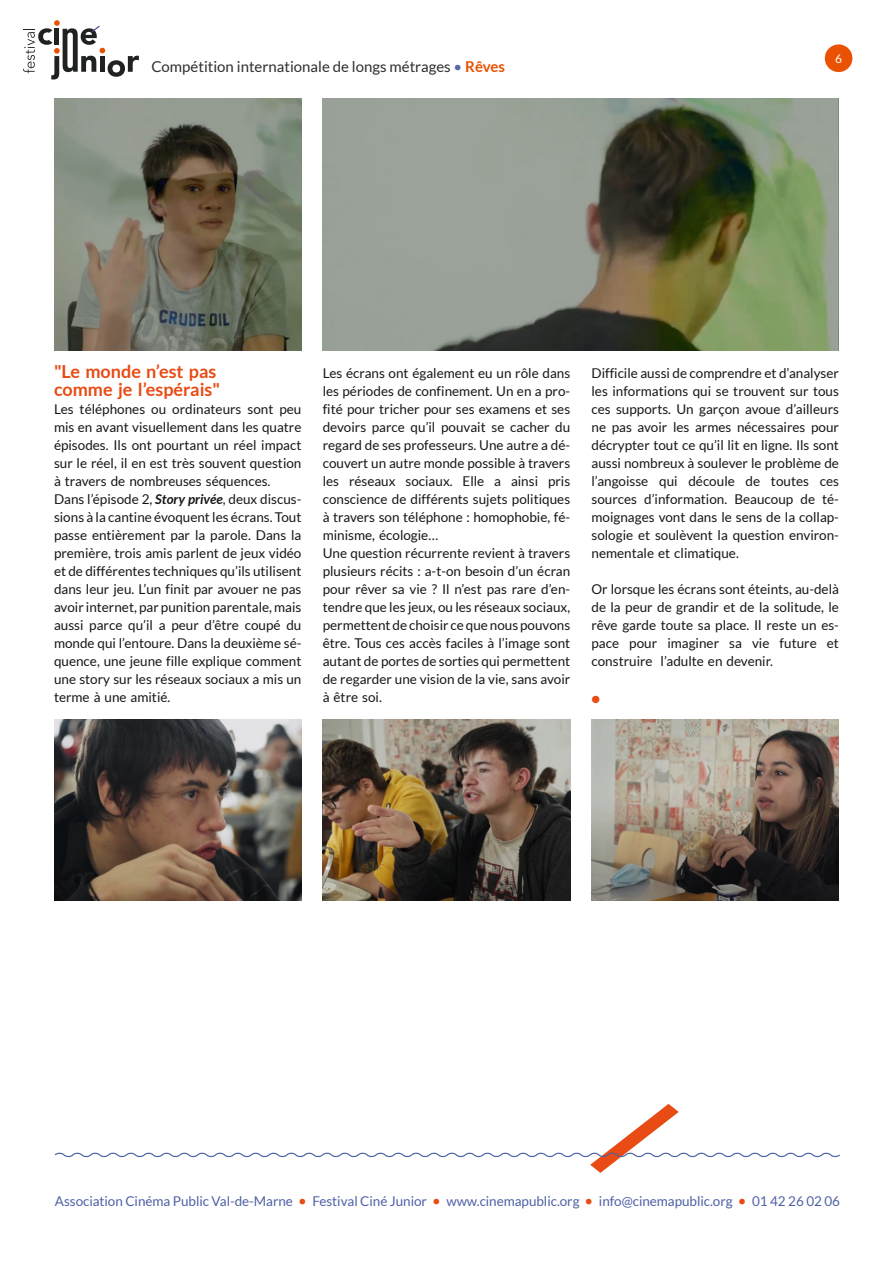
<style>
.page{position:relative;width:893px;height:1263px;background:#fff}
.page>*{position:absolute;margin:0;border:0;box-sizing:border-box;transform-origin:0 0}
.t1{font:700 18px/18px "Lato";color:#e84b14}
.t2{font:15px "Lato";color:#2e2e2d}
.t3{font:900 15px "Lato";color:#e84b14}
.t4{font:13.5px/18px "Lato";color:#181715}
.t5{font:13.5px "Lato";letter-spacing:-.005em;color:#4f61a6}
.t6{font:12px "Lato";color:#fff}
.s1{color:#5869ac}
.s2{font-weight:700;color:#e95103}
.s3{font-weight:700;font-style:italic}
.s4{font-size:15px;color:#e84b14}
</style>
<div class="page">
<svg style="left:23px;top:20px;width:116px;height:60px"></svg>
<div style="left:825px;top:44px;width:27px;height:28px;background:#e95103;border-radius:50%"></div>
<svg style="left:54px;top:1104px;width:786px;height:69px"></svg>
<img style="left:54px;top:98px;width:247px;height:253px">
<img style="left:54px;top:720px;width:247px;height:180px">
<img style="left:323px;top:720px;width:247px;height:180px">
<img style="left:591px;top:720px;width:248px;height:180px">
<img style="left:323px;top:98px;width:516px;height:253px">
<p class="t2" style="left:151px;top:60px;width:355px">Compétition internationale de longs métrages <span class="s1">•</span> <span class="s2">Rêves</span></p>
<p class="t6" style="left:835px;top:53px;width:8px">6</p>
<h1 class="t1" style="left:54px;top:364px;width:168px">"Le monde n’est pas comme je l’espérais"</h1>
<p class="t4" style="left:54px;top:401px;width:249px">Les téléphones ou ordinateurs sont peu mis en avant visuellement dans les quatre épisodes. Ils ont pourtant un réel impact sur le réel, il en est très souvent question à travers de nombreuses séquences.<br>Dans l’épisode 2, <span class="s3">Story privée</span>, deux discus&shy;sions à la cantine évoquent les écrans. Tout passe entièrement par la parole. Dans la première, trois amis parlent de jeux vidéo et de différentes techniques qu’ils utilisent dans leur jeu. L’un finit par avouer ne pas avoir internet, par punition parentale, mais aussi parce qu’il a peur d’être coupé du monde qui l’entoure. Dans la deuxième sé&shy;quence, une jeune fille explique comment une story sur les réseaux sociaux a mis un terme à une amitié.</p>
<p class="t4" style="left:323px;top:365px;width:249px">Les écrans ont également eu un rôle dans les périodes de confinement. Un en a pro&shy;fité pour tricher pour ses examens et ses devoirs parce qu’il pouvait se cacher du regard de ses professeurs. Une autre a dé&shy;couvert un autre monde possible à travers les réseaux sociaux. Elle a ainsi pris conscience de différents sujets politiques à travers son téléphone : homophobie, fé&shy;minisme, écologie…<br>Une question récurrente revient à travers plusieurs récits : a-t-on besoin d’un écran pour rêver sa vie ? Il n’est pas rare d’en&shy;tendre que les jeux, ou les réseaux sociaux, permettent de choisir ce que nous pouvons être. Tous ces accès faciles à l’image sont autant de portes de sorties qui permettent de regarder une vision de la vie, sans avoir à être soi.</p>
<p class="t4" style="left:591px;top:365px;width:249px;text-align:justify">Difficile aussi de comprendre et d’analyser les informations qui se trouvent sur tous ces supports. Un garçon avoue d’ailleurs ne pas avoir les armes nécessaires pour décrypter tout ce qu’il lit en ligne. Ils sont aussi nombreux à soulever le problème de l’angoisse qui découle de toutes ces sources d’information. Beaucoup de té&shy;moignages vont dans le sens de la collap&shy;sologie et soulèvent la question environ&shy;nementale et climatique.</p>
<p class="t4" style="left:591px;top:581px;width:249px;text-align:justify">Or lorsque les écrans sont éteints, au-delà de la peur de grandir et de la solitude, le rêve garde toute sa place. Il reste un es&shy;pace pour imaginer sa vie future et construire l’adulte en devenir.</p>
<p class="t3" style="left:591px;top:691px;width:10px">•</p>
<p class="t5" style="left:55px;top:1195px;width:787px">Association Cinéma Public Val-de-Marne <span class="s4">•</span> Festival Ciné Junior <span class="s4">•</span> www.cinemapublic.org <span class="s4">•</span> info@cinemapublic.org <span class="s4">•</span> 01 42 26 02 06</p>
</div>
